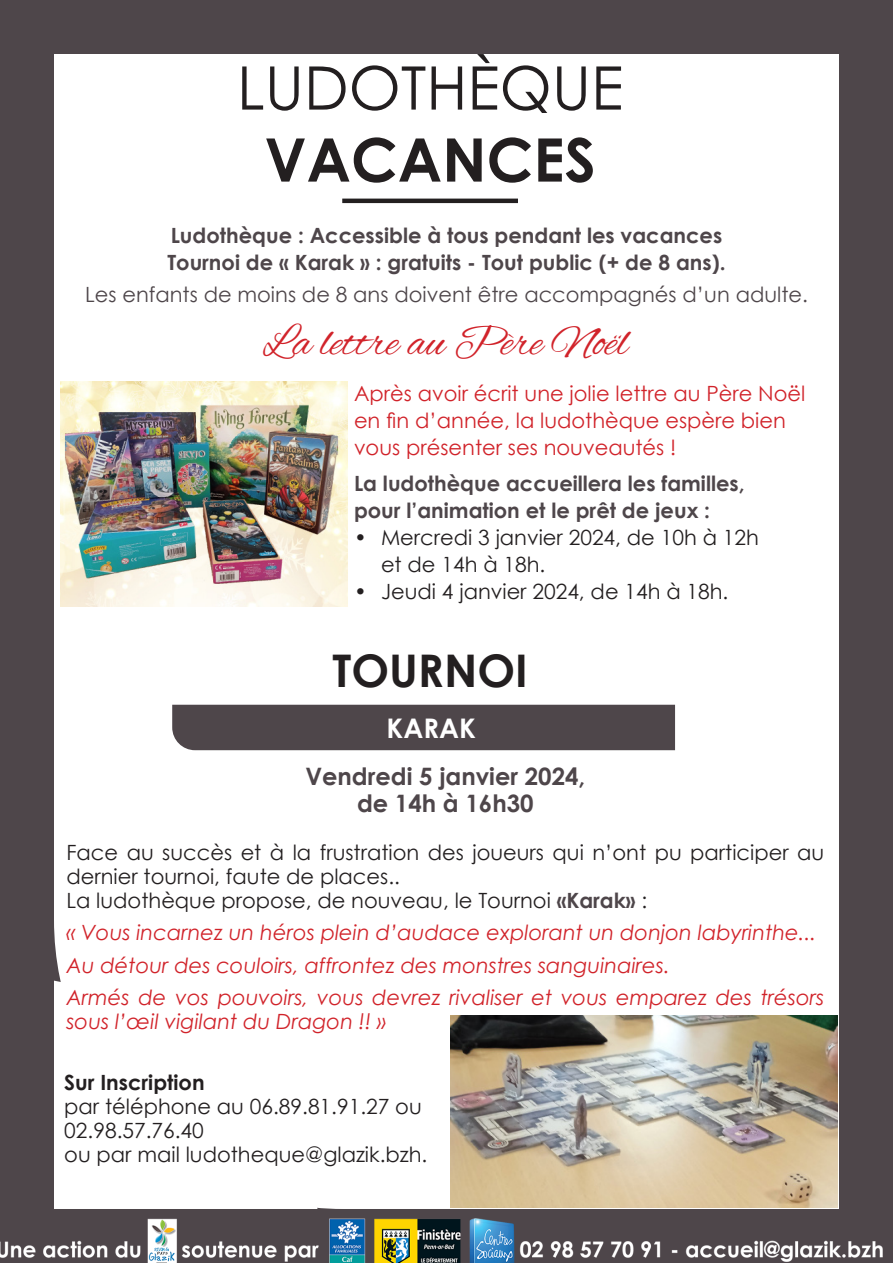
<style>
.page{position:relative;width:893px;height:1263px;background:#4e464a}
.page>*{position:absolute;margin:0;border:0;box-sizing:border-box;transform-origin:0 0}
.t1{font:60px "Century Gothic";color:#231f20}
.t2{font:700 60px "Century Gothic";color:#231f20}
.t3{font:45px "Alex Brush";color:#d1232a}
.t4{font:700 45px "Century Gothic";color:#231f20}
.t5{font:700 27px "Century Gothic";color:#fff}
.t6{font:700 24px "Century Gothic";color:#4e464a}
.t7{font:21px/24px "Century Gothic";color:#231f20}
.t8{font:italic 21px/24px "Century Gothic";color:#d1232a}
.t9{font:700 21px/27px "Century Gothic";color:#4e464a}
.t10{font:21px/27px "Century Gothic";color:#d1232a}
.t11{font:21px "Century Gothic";color:#4e464a}
.t12{font:700 21px "Century Gothic";color:#231f20}
.s1{font-weight:700;color:#4e464a}
</style>
<div class="page">
<div style="left:54px;top:54px;width:785px;height:1139px;background:#fff"></div>
<hr style="left:342px;top:199px;width:176px;height:4px;background:#231f20">
<div style="left:54px;top:981px;width:263px;height:212px;background:#fff"></div>
<svg style="left:172px;top:705px;width:503px;height:45px"></svg>
<img style="left:450px;top:1015px;width:388px;height:178px">
<img style="left:61px;top:382px;width:286px;height:225px">
<img style="left:0;top:1193px;width:883px;height:70px">
<p class="t1" style="left:237px;top:46px;width:388px">LUDOTHÈQUE</p>
<p class="t2" style="left:265px;top:114px;width:333px">VACANCES</p>
<p class="t9" style="left:171px;top:220px;width:553px">Ludothèque : Accessible à tous pendant les vacances</p>
<p class="t9" style="left:167px;top:247px;width:560px">Tournoi de « Karak » : gratuits - Tout public (+ de 8 ans).</p>
<p class="t11" style="left:85px;top:280px;width:724px">Les enfants de moins de 8 ans doivent être accompagnés d’un adulte.</p>
<p class="t3" style="left:263px;top:317px;width:367px">La lettre au Père Noël</p>
<p class="t10" style="left:354px;top:379px;width:453px">Après avoir écrit une jolie lettre au Père Noël en fin d’année, la ludothèque espère bien vous présenter ses nouveautés !</p>
<p class="t9" style="left:354px;top:469px;width:392px">La ludothèque accueillera les familles, pour l’animation et le prêt de jeux :</p>
<p class="t7" style="left:381px;top:523px;width:379px;line-height:27px;text-indent:-27px">• Mercredi 3 janvier 2024, de 10h à 12h et de 14h à 18h.</p>
<p class="t7" style="left:354px;top:579px;width:376px">• Jeudi 4 janvier 2024, de 14h à 18h.</p>
<p class="t4" style="left:332px;top:636px;width:197px">TOURNOI</p>
<p class="t5" style="left:387px;top:707px;width:91px">KARAK</p>
<p class="t6" style="left:305px;top:757px;width:281px">Vendredi 5 janvier 2024,</p>
<p class="t6" style="left:357px;top:784px;width:178px">de 14h à 16h30</p>
<p class="t7" style="left:66px;top:840px;width:759px">Face au succès et à la frustration des joueurs qui n’ont pu participer au dernier tournoi, faute de places..</p>
<p class="t7" style="left:66px;top:888px;width:582px">La ludothèque propose, de nouveau, le Tournoi <span class="s1">«Karak»</span> :</p>
<p class="t8" style="left:66px;top:920px;width:751px">« Vous incarnez un héros plein d’audace explorant un donjon labyrinthe...</p>
<p class="t8" style="left:66px;top:953px;width:605px">Au détour des couloirs, affrontez des monstres sanguinaires.</p>
<p class="t8" style="left:66px;top:985px;width:759px">Armés de vos pouvoirs, vous devrez rivaliser et vous emparez des trésors sous l’œil vigilant du Dragon !! »</p>
<p class="t12" style="left:64px;top:1066px;width:142px">Sur Inscription</p>
<p class="t7" style="left:64px;top:1094px;width:359px">par téléphone au 06.89.81.91.27 ou<br>02.98.57.76.40</p>
<p class="t7" style="left:64px;top:1142px;width:365px">ou par mail ludotheque@glazik.bzh.</p>
</div>
